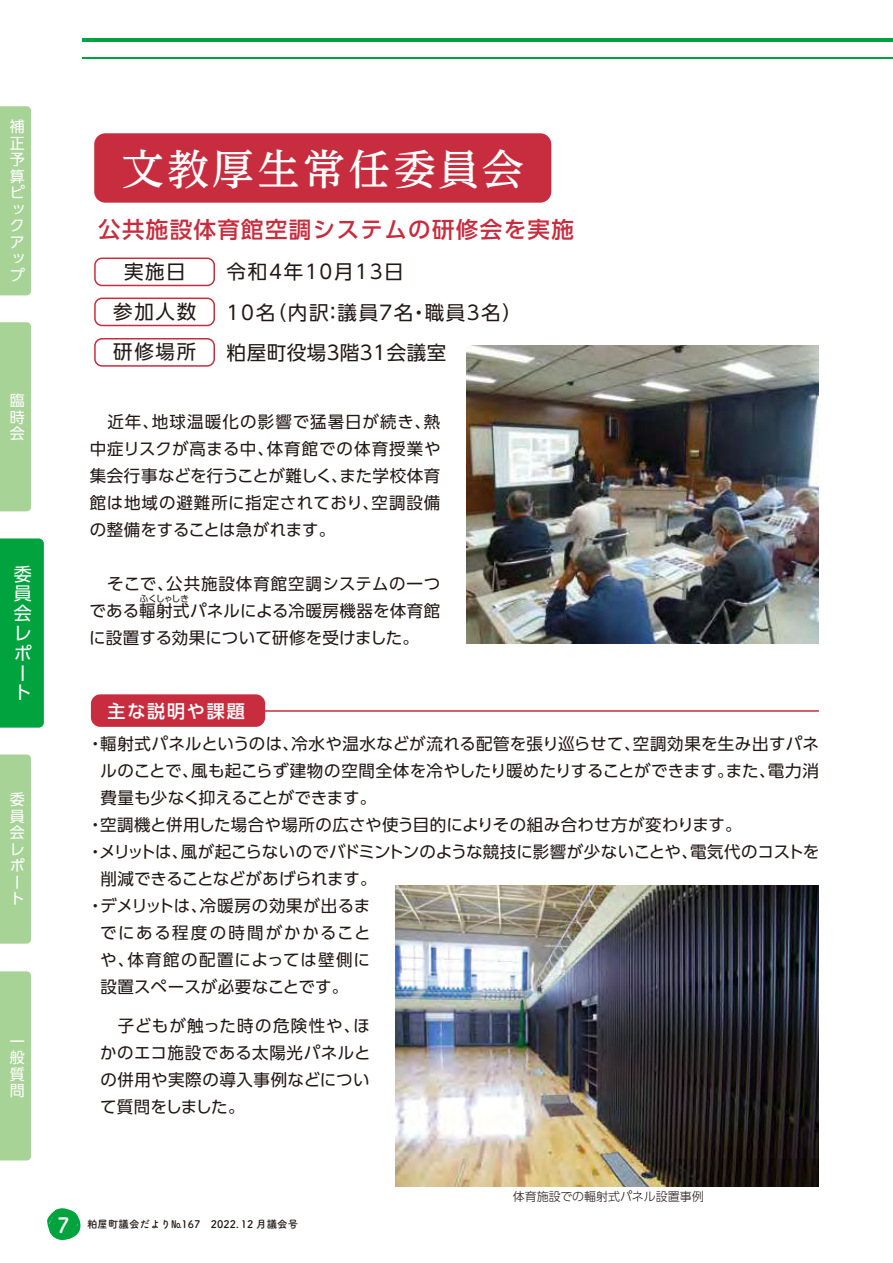
<style>
.page{position:relative;width:893px;height:1263px;background:#fff}
.page>*{position:absolute;margin:0;border:0;box-sizing:border-box;transform-origin:0 0}
.t1{font:500 42px "UD Reimin Pr 6";letter-spacing:.08em;color:#fff}
.t2{font:500 22.5px "UD Shin Go Pr 6";letter-spacing:.06em;color:#c82d3f}
.t3{font:19.5px/40.5px "UD Shin Go Pro";letter-spacing:.03em;color:#221815}
.t4{font:19.5px/40.2px "UD Shin Go Pro";letter-spacing:.08em;color:#221815;text-align:center}
.t5{font:18px/19.8px "UD Shin Go Pr 6";color:#fff}
.t6{font:500 18px "UD Shin Go Pro";letter-spacing:.105em;color:#fff}
.t7{font:16.5px/27px "UD Shin Go Pro";letter-spacing:.015em;color:#221815;text-align:justify}
.t8{font:16.5px "UD Shin Go Pro";letter-spacing:-.01em;color:#221815}
.t9{font:16.5px "UD Shin Go Pro";letter-spacing:-.015em;color:#221815}
.t10{font:16.5px "UD Shin Go Pro";letter-spacing:-.02em;color:#221815}
.t11{font:16.5px "UD Shin Go Pro";letter-spacing:.07em;color:#221815}
.t12{font:16.5px "UD Shin Go Pro";letter-spacing:.1em;color:#221815}
.t13{font:15px/16.5px "UD Shin Go Pr 6";color:#fff}
.t14{font:300 12px "UD Shin Go Pr 6";color:#221815}
.t15{font:10.5px "Tsuku A Rd Gothic Std B";color:#221815}
.t16{font:9px "UD Shin Go Pro";letter-spacing:-.125em;color:#221815}
.s1{font-size:21px;color:#fff}
</style>
<div class="page">
<hr style="left:83px;top:38px;width:810px;height:4px;background:#00a33e">
<hr style="left:83px;top:57px;width:810px;height:1px;background:#00a33e">
<svg style="left:47px;top:1208px;width:34px;height:33px"></svg>
<div style="left:0;top:538px;width:44px;height:190px;background:#00a33e"></div>
<div style="left:0;top:106px;width:31px;height:189px;background:#a7d397"></div>
<div style="left:0;top:754px;width:31px;height:190px;background:#a7d397"></div>
<div style="left:0;top:971px;width:31px;height:189px;background:#a7d397"></div>
<div style="left:0;top:322px;width:31px;height:189px;background:#a7d397"></div>
<div style="left:94px;top:133px;width:457px;height:70px;background:#c82d3f;border-radius:11px"></div>
<div style="left:91px;top:694px;width:174px;height:33px;background:#c82d3f;border-radius:9px"></div>
<hr style="left:256px;top:710px;width:563px;height:2px;background:#c82d3f">
<img style="left:466px;top:346px;width:353px;height:297px">
<img style="left:396px;top:885px;width:423px;height:302px">
<div style="left:94px;top:258px;width:121px;height:28px;border:2px solid #c82d3f;border-radius:7px"></div>
<div style="left:94px;top:298px;width:121px;height:28px;border:2px solid #c82d3f;border-radius:7px"></div>
<div style="left:94px;top:338px;width:121px;height:29px;border:2px solid #c82d3f;border-radius:7px"></div>
<p class="t13" style="left:10px;top:118px;width:17px">補正予算ピックアップ</p>
<p class="t13" style="left:10px;top:392px;width:16px;text-align:justify">臨時会</p>
<p class="t5" style="left:14px;top:563px;width:19px">委員会レポート</p>
<p class="t13" style="left:10px;top:791px;width:16px">委員会レポート</p>
<p class="t13" style="left:10px;top:1032px;width:16px;text-align:justify">一般質問</p>
<h1 class="t1" style="left:122px;top:135px;width:404px">文教厚生常任委員会</h1>
<h2 class="t2" style="left:98px;top:211px;width:477px">公共施設体育館空調システムの研修会を実施</h2>
<p class="t4" style="left:113px;top:251px;width:85px">実施日参加人数研修場所</p>
<p class="t3" style="left:227px;top:251px;width:297px">令和4年10月13日<br>1 0名（内訳：議員７名・職員３名）粕屋町役場３階31会議室</p>
<p class="t7" style="left:90px;top:408px;width:352px">　近年、地球温暖化の影響で猛暑日が続き、熱中症リスクが高まる中、体育館での体育授業や集会行事などを行うことが難しく、また学校体育館は地域の避難所に指定されており、空調設備の整備をすることは急がれます。　</p>
<p class="t7" style="left:89px;top:570px;width:353px">　そこで、公共施設体育館空調システムの一つである輻射式パネルによる冷暖房機器を体育館に設置する効果について研修を受けました。</p>
<p class="t16" style="left:139px;top:591px;width:51px">ふくしゃしき</p>
<p class="t6" style="left:107px;top:696px;width:139px">主な説明や課題</p>
<p class="t7" style="left:87px;top:730px;width:733px">・輻射式パネルというのは、冷水や温水などが流れる配管を張り巡らせて、空調効果を生み出すパネ</p>
<p class="t7" style="left:100px;top:757px;width:720px">ルのことで、風も起こらず建物の空間全体を冷やしたり暖めたりすることができます。また、電力消</p>
<p class="t9" style="left:100px;top:784px;width:277px">費量も少なく抑えることができます。</p>
<p class="t7" style="left:87px;top:811px;width:656px">・空調機と併用した場合や場所の広さや使う目的によりその組み合わせ方が変わります。</p>
<p class="t8" style="left:87px;top:838px;width:734px">・メリットは、風が起こらないのでバドミントンのような競技に影響が少ないことや、電気代のコストを</p>
<p class="t10" style="left:100px;top:865px;width:278px">削減できることなどがあげられます。</p>
<p class="t7" style="left:87px;top:892px;width:284px">・デメリットは、冷暖房の効果が出るま</p>
<p class="t12" style="left:100px;top:919px;width:272px">でにある程度の時間がかかること</p>
<p class="t11" style="left:100px;top:946px;width:272px">や、体育館の配置によっては壁側に</p>
<p class="t7" style="left:100px;top:973px;width:249px">設置スペースが必要なことです。</p>
<p class="t7" style="left:100px;top:1012px;width:272px">　子どもが触った時の危険性や、ほかのエコ施設である太陽光パネルとの併用や実際の導入事例などについて質問をしました。</p>
<p class="t15" style="left:57px;top:1216px;width:243px"><span class="s1">7</span> 粕屋町議会だより№167　2022. 12 月議会号</p>
<p class="t14" style="left:513px;top:1187px;width:192px">体育施設での輻射式パネル設置事例</p>
</div>
